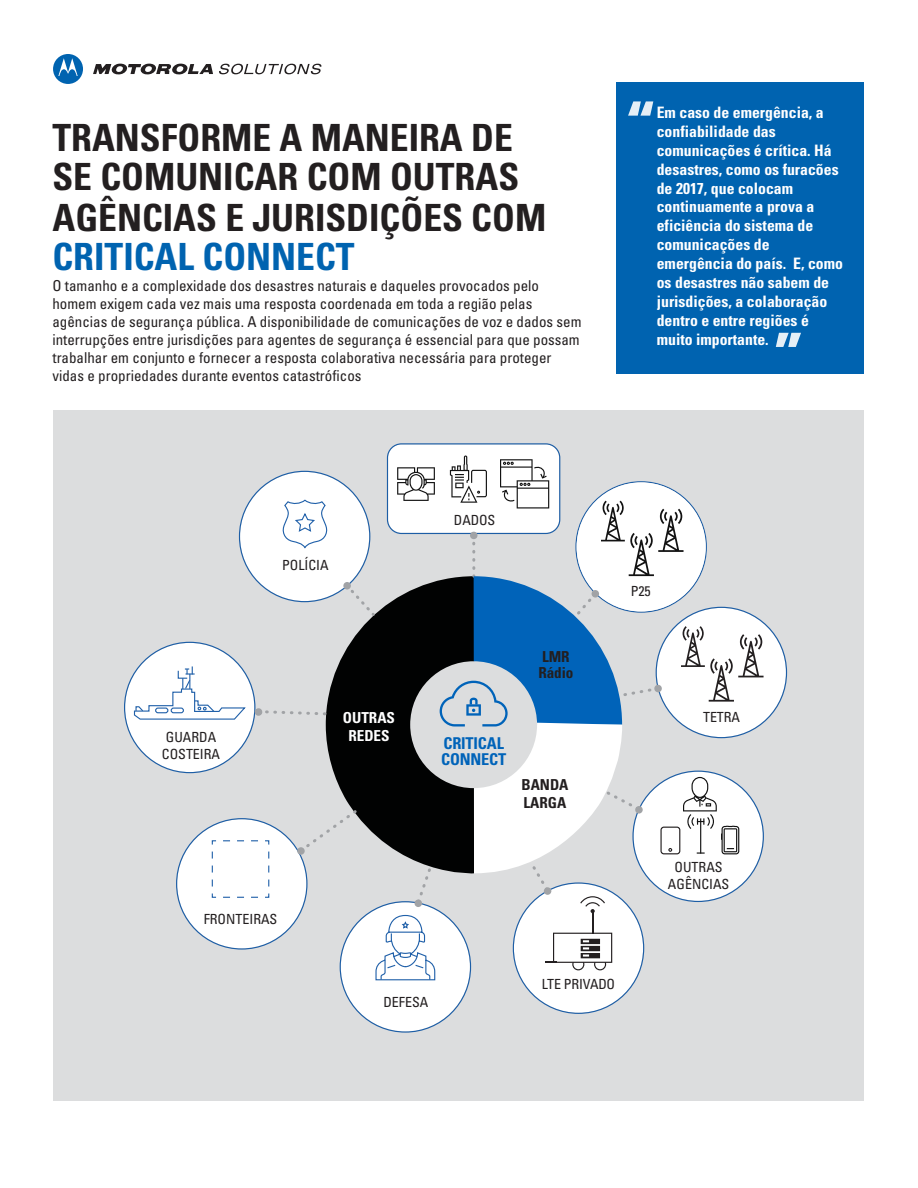
<style>
.page{position:relative;width:918px;height:1188px;background:#fff}
.page>*{position:absolute;margin:0;border:0;box-sizing:border-box;transform-origin:0 0}
.t1{font:700 condensed 37.5px/39.9px "Univers LT Pro";color:#231f20}
.t2{font:700 condensed 37.5px "Univers LT Pro";color:#0063b0}
.t3{font:700 condensed 16.35px/15.9px "Univers";letter-spacing:-.01em;color:#0063b9}
.t4{font:700 condensed 15.75px/18.9px "Univers";color:#fff}
.t5{font:700 condensed 15.15px/18.1px "Univers";color:#231f20}
.t6{font:700 condensed 15.15px/18.1px "Univers";color:#fff;text-align:center}
.t7{font:condensed 15px/18px "Univers";color:#231f20}
.t8{font:condensed 13.95px/16.8px "Univers";color:#231f20}
</style>
<div class="page">
<div style="left:616px;top:82px;width:248px;height:292px;background:#0063b0"></div>
<svg style="left:628px;top:101px;width:25px;height:15px"></svg>
<svg style="left:776px;top:333px;width:25px;height:14px"></svg>
<svg style="left:93px;top:64px;width:120px;height:11px"></svg>
<svg style="left:53px;top:54px;width:30px;height:30px"></svg>
<svg style="left:219px;top:64px;width:102px;height:10px"></svg>
<div style="left:53px;top:410px;width:811px;height:690px;background:#dcddde"></div>
<svg style="left:124px;top:443px;width:663px;height:590px"></svg>
<h1 class="t1" style="left:52px;top:118px;width:495px">TRANSFORME A MANEIRA DE<br>SE COMUNICAR COM OUTRAS<br>AGÊNCIAS E JURISDIÇÕES COM</h1>
<h1 class="t2" style="left:52px;top:233px;width:304px">CRITICAL CONNECT</h1>
<p class="t7" style="left:52px;top:277px;width:531px">O tamanho e a complexidade dos desastres naturais e daqueles provocados pelo homem exigem cada vez mais uma resposta coordenada em toda a região pelas agências de segurança pública. A disponibilidade de comunicações de voz e dados sem interrupções entre jurisdições para agentes de segurança é essencial para que possam trabalhar em conjunto e fornecer a resposta colaborativa necessária para proteger vidas e propriedades durante eventos catastróficos</p>
<p class="t4" style="left:657px;top:103px;width:188px">Em caso de emergência, a confiabilidade das comunicações é crítica. Há desastres, como os furacões de 2017, que colocam continuamente a prova a eficiência do sistema de comunicações de emergência do país. E, como os desastres não sabem de jurisdições, a colaboração dentro e entre regiões é muito importante.</p>
<p class="t8" style="left:282px;top:557px;width:48px">POLÍCIA</p>
<p class="t8" style="left:454px;top:511px;width:43px">DADOS</p>
<p class="t8" style="left:631px;top:583px;width:22px">P25</p>
<p class="t6" style="left:343px;top:708px;width:54px">OUTRAS<br>REDES</p>
<p class="t8" style="left:162px;top:728px;width:60px">GUARDA<br>COSTEIRA</p>
<p class="t3" style="left:441px;top:735px;width:67px">CRITICAL<br>CONNECT</p>
<p class="t5" style="left:542px;top:648px;width:29px">LMR</p>
<p class="t5" style="left:539px;top:663px;width:36px">Rádio</p>
<p class="t5" style="left:521px;top:775px;width:49px">BANDA<br>LARGA</p>
<p class="t8" style="left:204px;top:911px;width:75px">FRONTEIRAS</p>
<p class="t8" style="left:383px;top:994px;width:46px">DEFESA</p>
<p class="t8" style="left:542px;top:976px;width:75px">LTE PRIVADO</p>
<p class="t8" style="left:703px;top:708px;width:38px">TETRA</p>
<p class="t8" style="left:668px;top:859px;width:63px;text-align:center">OUTRAS<br>AGÊNCIAS</p>
</div>
